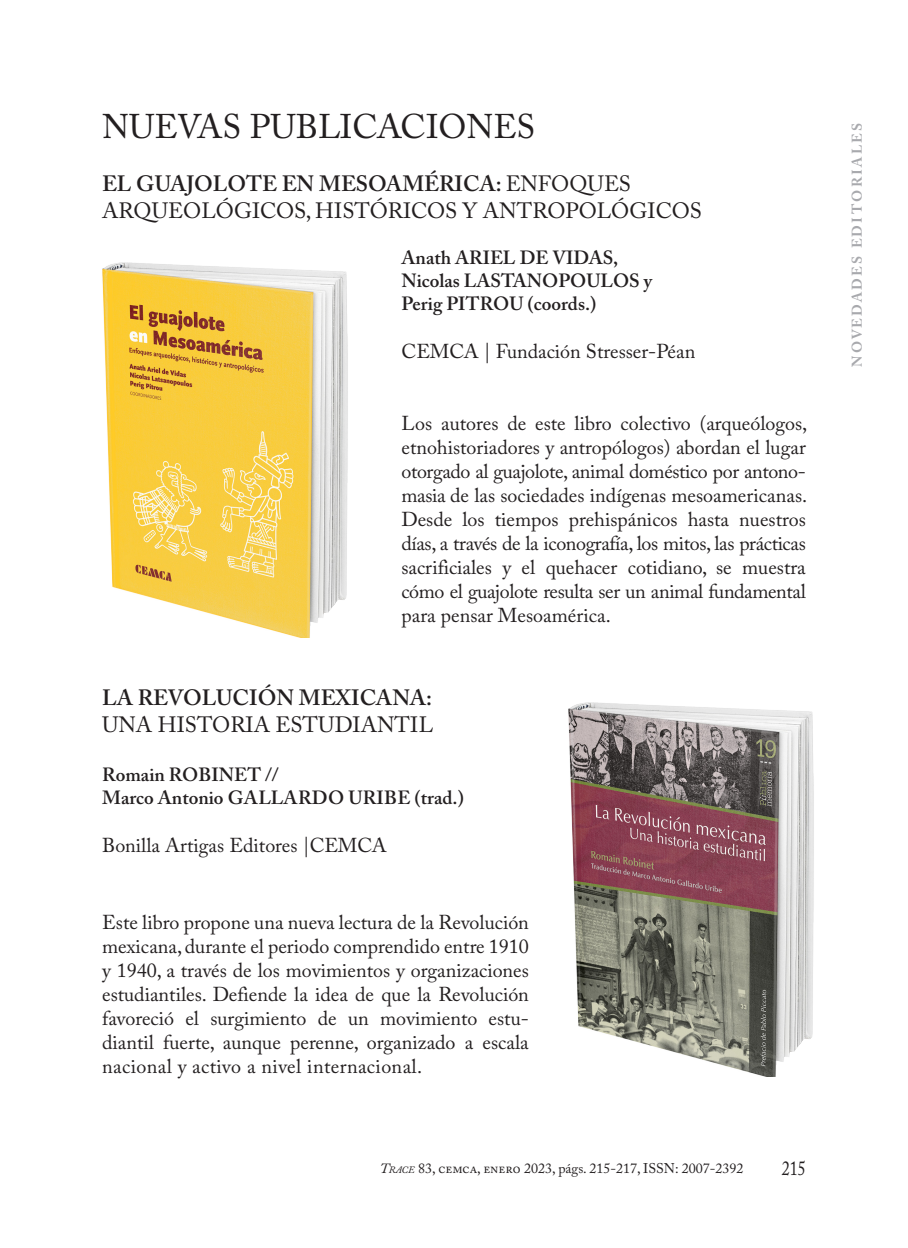
<style>
.page{position:relative;width:908px;height:1248px;background:#fff}
.page>*{position:absolute;margin:0;border:0;box-sizing:border-box;transform-origin:0 0}
.T1{font:34px "Adobe Caslon Pro";color:#231f20}
.T2{font:22px/26.4px "Adobe Caslon Pro";color:#231f20}
.Resumen_As{font:20px/24px "Adobe Caslon Pro";color:#231f20;text-align:justify}
.Resumen_As-2{font:20px "Adobe Caslon Pro";color:#231f20;scale:.8 1}
.Autor_As{font:600 19px/23px "Adobe Caslon Pro";color:#231f20}
.t1{font:14px "Adobe Caslon Pro";color:#231f20}
.t2{font:700 14px "Adobe Caslon Pro";letter-spacing:.155em;color:#a8a9ad}
.s1{font-weight:600}
.s2{font-style:italic}
.s3{font-style:italic;font-size:9.8px}
</style>
<div class="page">
<img style="left:568px;top:702px;width:246px;height:374px">
<img style="left:102px;top:262px;width:246px;height:375px">
<p class="T1" style="left:102px;top:107px;width:434px">NUEVAS PUBLICACIONES</p>
<p class="T2" style="left:102px;top:170px;width:601px"><span class="s1">EL GUAJOLOTE EN MESOAMÉRICA:</span> ENFOQUES<br>ARQUEOLÓGICOS, HISTÓRICOS Y ANTROPOLÓGICOS</p>
<p class="Autor_As" style="left:401px;top:246px;width:252px">Anath ARIEL DE VIDAS,<br>Nicolas LASTANOPOULOS y<br>Perig PITROU (coords.)</p>
<p class="Resumen_As" style="left:401px;top:339px;width:295px">CEMCA | Fundación Stresser-Péan</p>
<p class="Resumen_As" style="left:401px;top:411px;width:407px">Los autores de este libro colectivo (arqueólogos, etnohistoriadores y antropólogos) abordan el lugar otorgado al guajolote, animal doméstico por antono&shy;masia de las sociedades indígenas mesoamericanas.<br>Desde los tiempos prehispánicos hasta nuestros días, a través de la iconografía, los mitos, las prácticas sacrificiales y el quehacer cotidiano, se muestra cómo el guajolote resulta ser un animal fundamental para pensar Mesoamérica.</p>
<p class="T2" style="left:102px;top:684px;width:332px"><span class="s1">LA REVOLUCIÓN MEXICANA:<br></span>UNA HISTORIA ESTUDIANTIL</p>
<p class="Autor_As" style="left:102px;top:763px;width:178px">Romain ROBINET //</p>
<p class="Autor_As" style="left:102px;top:786px;width:363px">Marco Antonio GALLARDO URIBE (trad.)</p>
<p class="Resumen_As" style="left:102px;top:833px;width:286px">Bonilla Artigas Editores |CEMCA</p>
<p class="Resumen_As" style="left:102px;top:910px;width:428px">Este libro propone una nueva lectura de la Revolución mexicana, durante el periodo comprendido entre 1910 y 1940, a través de los movimientos y organizaciones estudiantiles. Defiende la idea de que la Revolución favoreció el surgimiento de un movimiento estu&shy;diantil fuerte, aunque perenne, organizado a escala nacional y activo a nivel internacional.</p>
<p class="t1" style="left:379px;top:1159px;width:365px"><span class="s2">T</span><span class="s3">RACE</span> 83, cemca, enero 2023, págs. 215-217, ISSN: 2007-2392</p>
<p class="Resumen_As-2" style="left:781px;top:1155px;width:31px">215</p>
<p class="t2" style="left:848px;top:367px;width:245px;rotate:-90deg">NOVEDADES EDITORIALES</p>
</div>
